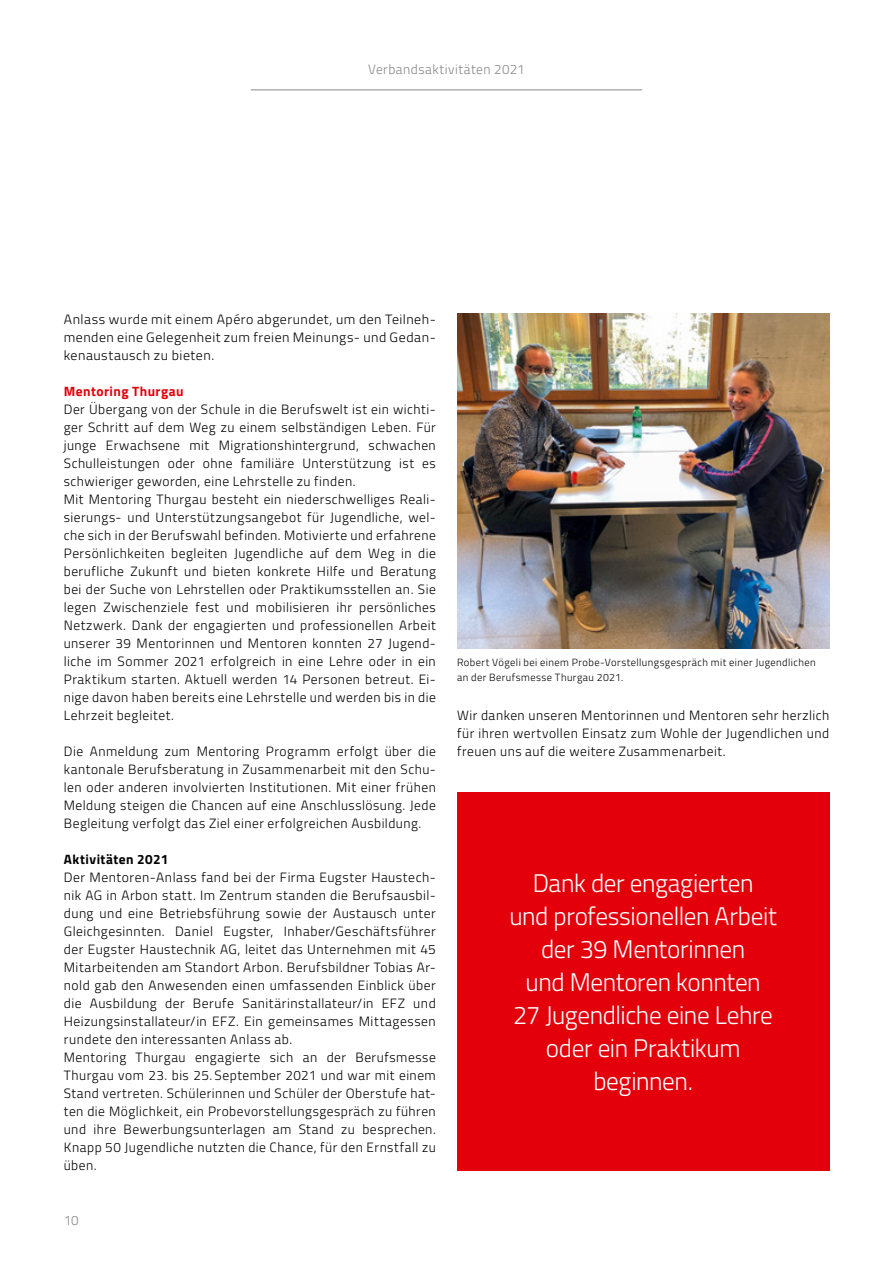
<style>
.page{position:relative;width:893px;height:1263px;background:#fff}
.page>*{position:absolute;margin:0;border:0;box-sizing:border-box;transform-origin:0 0}
.t1{font:300 25.5px/33px "Titillium Web";letter-spacing:-.015em;color:#fff;text-align:center}
.t2{font:300 13.5px/18px "Titillium Web";letter-spacing:.035em;color:#000;text-align:justify}
.t3{font:300 13.5px "Titillium Web";letter-spacing:.035em;color:#888787}
.t4{font:700 13.5px "Titillium Web";letter-spacing:.035em;color:#e3000b}
.t5{font:700 13.5px "Titillium Web";letter-spacing:.035em;color:#000}
.t6{font:300 13.5px "Titillium Web";color:#868786}
.t7{font:300 10.5px/15px "Titillium Web";letter-spacing:.04em;color:#000}
</style>
<div class="page">
<hr style="left:251px;top:90px;width:391px;height:1px;background:#888787">
<div style="left:457px;top:792px;width:372px;height:378px;background:#e3000b"></div>
<img style="left:457px;top:314px;width:372px;height:334px">
<p class="t3" style="left:368px;top:59px;width:158px">Verbandsaktivitäten 2021</p>
<p class="t2" style="left:64px;top:310px;width:374px">Anlass wurde mit einem Apéro abgerundet, um den Teilneh&shy;menden eine Gelegenheit zum freien Meinungs- und Gedan&shy;kenaustausch zu bieten.</p>
<p class="t4" style="left:64px;top:381px;width:121px">Mentoring Thurgau</p>
<p class="t2" style="left:64px;top:400px;width:374px;text-align:left">Der Übergang von der Schule in die Berufswelt ist ein wichti&shy;ger Schritt auf dem Weg zu einem selbständigen Leben. Für junge Erwachsene mit Migrationshintergrund, schwachen Schulleistungen oder ohne familiäre Unterstützung ist es schwieriger geworden, eine Lehrstelle zu finden.<br>Mit Mentoring Thurgau besteht ein niederschwelliges Reali&shy;sierungs- und Unterstützungsangebot für Jugendliche, wel&shy;che sich in der Berufswahl befinden. Motivierte und erfahrene Persönlichkeiten begleiten Jugendliche auf dem Weg in die berufliche Zukunft und bieten konkrete Hilfe und Beratung bei der Suche von Lehrstellen oder Praktikumsstellen an. Sie legen Zwischenziele fest und mobilisieren ihr persönliches Netzwerk. Dank der engagierten und professionellen Arbeit unserer 39 Mentorinnen und Mentoren konnten 27 Jugend&shy;liche im Sommer 2021 erfolgreich in eine Lehre oder in ein Praktikum starten. Aktuell werden 14 Personen betreut. Ei&shy;nige davon haben bereits eine Lehrstelle und werden bis in die Lehrzeit begleitet.</p>
<p class="t2" style="left:64px;top:742px;width:374px">Die Anmeldung zum Mentoring Programm erfolgt über die kantonale Berufsberatung in Zusammenarbeit mit den Schu&shy;len oder anderen involvierten Institutionen. Mit einer frühen Meldung steigen die Chancen auf eine Anschlusslösung. Jede Begleitung verfolgt das Ziel einer erfolgreichen Ausbildung.</p>
<p class="t5" style="left:64px;top:849px;width:106px">Aktivitäten 2021</p>
<p class="t2" style="left:64px;top:868px;width:374px;text-align:left">Der Mentoren-Anlass fand bei der Firma Eugster Haustech&shy;nik AG in Arbon statt. Im Zentrum standen die Berufsausbil&shy;dung und eine Betriebsführung sowie der Austausch unter Gleichgesinnten. Daniel Eugster, Inhaber/Geschäftsführer der Eugster Haustechnik AG, leitet das Unternehmen mit 45<br>Mitarbeitenden am Standort Arbon. Berufsbildner Tobias Ar&shy;nold gab den Anwesenden einen umfassenden Einblick über die Ausbildung der Berufe Sanitärinstallateur/in EFZ und Heizungsinstallateur/in EFZ. Ein gemeinsames Mittagessen rundete den interessanten Anlass ab.<br>Mentoring Thurgau engagierte sich an der Berufsmesse Thurgau vom 23. bis 25. September 2021 und war mit einem Stand vertreten. Schülerinnen und Schüler der Oberstufe hat&shy;ten die Möglichkeit, ein Probevorstellungsgespräch zu führen und ihre Bewerbungsunterlagen am Stand zu besprechen.<br>Knapp 50 Jugendliche nutzten die Chance, für den Ernstfall zu üben.</p>
<p class="t6" style="left:64px;top:1211px;width:17px">10</p>
<p class="t7" style="left:457px;top:654px;width:360px">Robert Vögeli bei einem Probe-Vorstellungsgespräch mit einer Jugendlichen an der Berufsmesse Thurgau 2021.</p>
<p class="t2" style="left:457px;top:706px;width:374px">Wir danken unseren Mentorinnen und Mentoren sehr herzlich für ihren wertvollen Einsatz zum Wohle der Jugendlichen und freuen uns auf die weitere Zusammenarbeit.</p>
<h1 class="t1" style="left:509px;top:866px;width:269px">Dank der engagierten<br>und professionellen Arbeit der 39 Mentorinnen<br>und Mentoren konnten<br>27 Jugendliche eine Lehre oder ein Praktikum beginnen.</h1>
</div>
